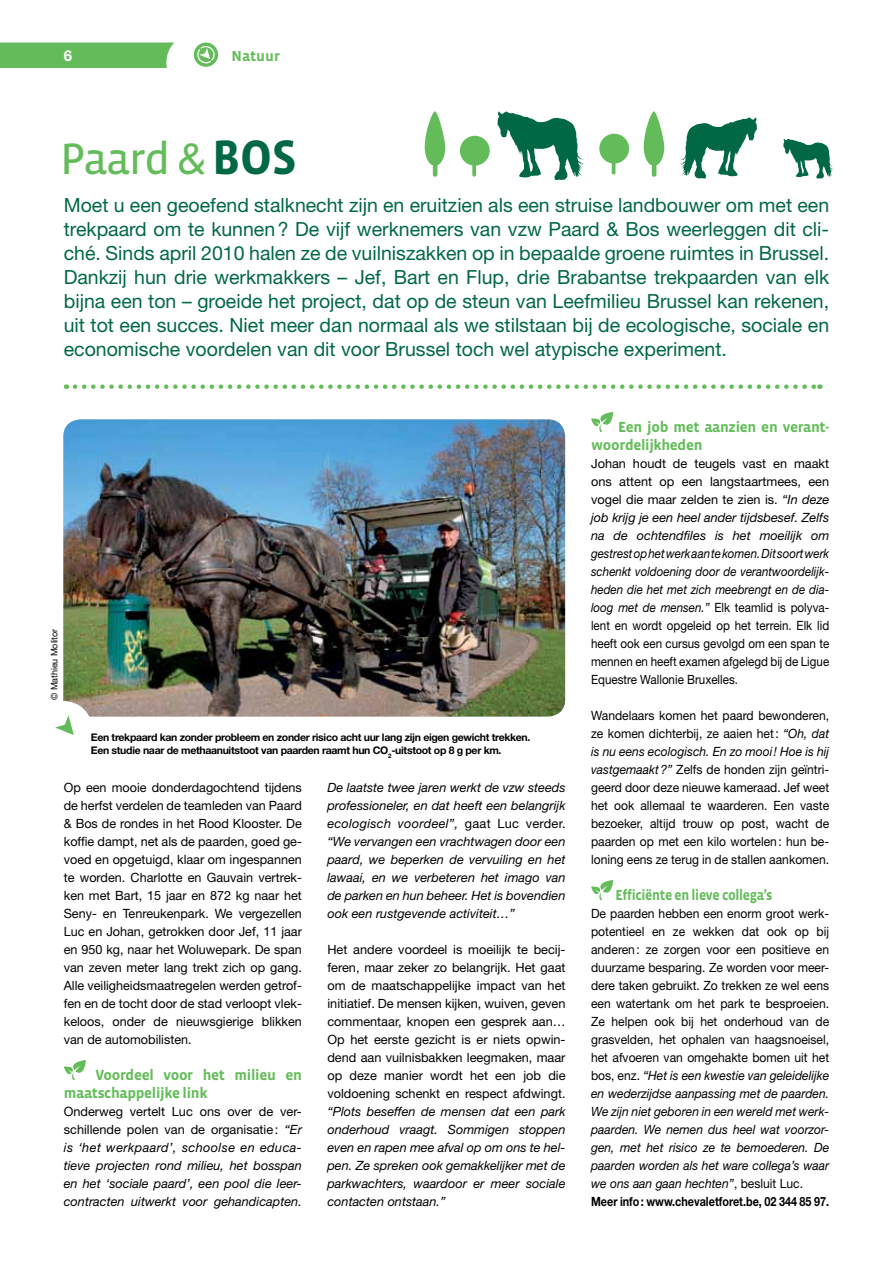
<style>
.page{position:relative;width:893px;height:1263px;background:#fff}
.page>*{position:absolute;margin:0;border:0;box-sizing:border-box;transform-origin:0 0}
.t1{font:45px "Vista Sans Reg";letter-spacing:-.03em;color:#63bc59}
.t2{font:19.5px/24px "Helvetica Neue LT Std";color:#006844;text-align:justify}
.t3{font:700 15px/18px "Vista Sans";letter-spacing:-.02em;color:#63bc59}
.t4{font:700 15px "Vista Sans";letter-spacing:-.02em;color:#63bc59;scale:.9 1}
.t5{font:700 15px "Helvetica Neue LT Std";color:#fff}
.t6{font:12.75px/18px "Helvetica Neue LT Std";color:#000;text-align:justify}
.t7{font:12.75px/18px "Helvetica Neue LT Std";color:#000;text-align:justify;scale:.95 1}
.t8{font:italic 12.75px/18px "Helvetica Neue LT Std";color:#000;text-align:justify}
.t9{font:700 10.5px/13.5px "Helvetica Neue LT Std";letter-spacing:-.03em;color:#000}
.t10{font:9px "Helvetica Neue LT Std";letter-spacing:-.01em;color:#000}
.s1{font-family:"Vista Sans";font-weight:700;font-size:49.5px;color:#006844}
.s2{font-style:normal}
.s3{font-style:italic}
.s4{font-weight:700}
</style>
<div class="page">
<div style="left:0;top:43px;width:174px;height:25px;background:#63bc59"></div>
<div style="left:194px;top:43px;width:24px;height:24px;background:#63bc59;border-radius:50%"></div>
<svg style="left:196px;top:45px;width:19px;height:19px"></svg>
<svg style="left:75px;top:384px;width:745px;height:5px"></svg>
<svg style="left:64px;top:1060px;width:22px;height:20px"></svg>
<svg style="left:591px;top:412px;width:22px;height:20px"></svg>
<svg style="left:591px;top:880px;width:22px;height:20px"></svg>
<img style="left:63px;top:419px;width:502px;height:297px">
<div style="left:36px;top:701px;width:56px;height:57px;background:#fff;border-radius:50%"></div>
<svg style="left:55px;top:715px;width:19px;height:20px"></svg>
<svg style="left:460px;top:136px;width:30px;height:41px"></svg>
<svg style="left:599px;top:134px;width:30px;height:41px"></svg>
<svg style="left:425px;top:111px;width:20px;height:66px"></svg>
<svg style="left:644px;top:111px;width:20px;height:66px"></svg>
<svg style="left:498px;top:111px;width:87px;height:69px"></svg>
<svg style="left:679px;top:117px;width:78px;height:62px"></svg>
<svg style="left:783px;top:139px;width:51px;height:40px"></svg>
<p class="t5" style="left:64px;top:46px;width:10px">6</p>
<p class="t3" style="left:232px;top:47px;width:50px">Natuur</p>
<h1 class="t1" style="left:60px;top:136px;width:239px">Paard &amp; <span class="s1">bos</span></h1>
<p class="t2" style="left:64px;top:193px;width:767px">Moet u een geoefend stalknecht zijn en eruitzien als een struise landbouwer om met een trekpaard om te kunnen? De vijf werknemers van vzw Paard &amp; Bos weerleggen dit cli&shy;ché. Sinds april 2010 halen ze de vuilniszakken op in bepaalde groene ruimtes in Brussel.<br>Dankzij hun drie werkmakkers – Jef, Bart en Flup, drie Brabantse trekpaarden van elk bijna een ton – groeide het project, dat op de steun van Leefmilieu Brussel kan rekenen, uit tot een succes. Niet meer dan normaal als we stilstaan bij de ecologische, sociale en economische voordelen van dit voor Brussel toch wel atypische experiment.</p>
<p class="t10" style="left:49px;top:700px;width:73px;rotate:-90deg">© Mathieu Molitor</p>
<p class="t9" style="left:91px;top:730px;width:441px">Een trekpaard kan zonder probleem en zonder risico acht uur lang zijn eigen gewicht trekken.<br>Een studie naar de methaanuitstoot van paarden raamt hun CO<sub>2</sub>-uitstoot op 8 g per km.</p>
<p class="t6" style="left:64px;top:778px;width:240px">Op een mooie donderdagochtend tijdens de herfst verdelen de teamleden van Paard &amp; Bos de rondes in het Rood Klooster. De koffie dampt, net als de paarden, goed ge&shy;voed en opgetuigd, klaar om ingespannen te worden. Charlotte en Gauvain vertrek&shy;ken met Bart, 15 jaar en 872 kg naar het Seny- en Tenreukenpark. We vergezellen Luc en Johan, getrokken door Jef, 11 jaar en 950 kg, naar het Woluwepark. De span van zeven meter lang trekt zich op gang.<br>Alle veiligheidsmaatregelen werden getrof&shy;fen en de tocht door de stad verloopt vlek&shy;keloos, onder de nieuwsgierige blikken van de automobilisten.</p>
<p class="t3" style="left:64px;top:1066px;width:240px;text-indent:32px">Voordeel voor het milieu en maatschappelijke link</p>
<p class="t8" style="left:64px;top:1102px;width:240px"><span class="s2">Onderweg vertelt Luc ons over de ver&shy;schillende polen van de organisatie:</span> “Er is ‘het werkpaard’, schoolse en educa&shy;tieve projecten rond milieu, het bosspan en het ‘sociale paard’, een pool die leer&shy;contracten uitwerkt voor gehandicapten.</p>
<p class="t8" style="left:327px;top:778px;width:240px">De laatste twee jaren werkt de vzw steeds professioneler, en dat heeft een belangrijk ecologisch voordeel”, <span class="s2">gaat Luc verder. </span>“We vervangen een vrachtwagen door een paard, we beperken de vervuiling en het lawaai, en we verbeteren het imago van de parken en hun beheer. Het is bovendien ook een rustgevende activiteit…”</p>
<p class="t6" style="left:327px;top:940px;width:240px">Het andere voordeel is moeilijk te becij&shy;feren, maar zeker zo belangrijk. Het gaat om de maatschappelijke impact van het initiatief. De mensen kijken, wuiven, geven commentaar, knopen een gesprek aan… Op het eerste gezicht is er niets opwin&shy;dend aan vuilnisbakken leegmaken, maar op deze manier wordt het een job die voldoening schenkt en respect afdwingt.</p>
<p class="t8" style="left:327px;top:1102px;width:240px">“Plots beseffen de mensen dat een park onderhoud vraagt. Sommigen stoppen even en rapen mee afval op om ons te hel&shy;pen. Ze spreken ook gemakkelijker met de parkwachters, waardoor er meer sociale contacten ontstaan.”</p>
<p class="t3" style="left:591px;top:418px;width:240px;text-indent:27px">Een job met aanzien en verant&shy;woordelijkheden</p>
<p class="t6" style="left:591px;top:454px;width:240px">Johan houdt de teugels vast en maakt ons attent op een langstaartmees, een vogel die maar zelden te zien is. <span class="s3">“In deze job krijg je een heel ander tijdsbesef. Zelfs na de ochtendfiles is het moeilijk om gestrest op het werk aan te komen. Dit soort werk schenkt voldoening door de verantwoordelijk&shy;heden die het met zich meebrengt en de dia&shy;loog met de mensen.”</span> Elk teamlid is polyva&shy;lent en wordt opgeleid op het terrein. Elk lid heeft ook een cursus gevolgd om een span te mennen en heeft examen afgelegd bij de Ligue Equestre Wallonie Bruxelles.</p>
<p class="t7" style="left:591px;top:706px;width:252px">Wandelaars komen het paard bewonderen, ze komen dichterbij, ze aaien het: <span class="s3">“Oh, dat is nu eens ecologisch. En zo mooi! Hoe is hij vastgemaakt?”</span> Zelfs de honden zijn geïntri&shy;geerd door deze nieuwe kameraad. Jef weet het ook allemaal te waarderen. Een vaste bezoeker, altijd trouw op post, wacht de paarden op met een kilo wortelen: hun be&shy;loning eens ze terug in de stallen aankomen.</p>
<p class="t4" style="left:615px;top:887px;width:176px">Efficiënte en lieve collega’s</p>
<p class="t7" style="left:591px;top:904px;width:252px;text-align:left">De paarden hebben een enorm groot werk&shy;potentieel en ze wekken dat ook op bij anderen: ze zorgen voor een positieve en duurzame besparing. Ze worden voor meer&shy;dere taken gebruikt. Zo trekken ze wel eens een watertank om het park te besproeien.<br>Ze helpen ook bij het onderhoud van de grasvelden, het ophalen van haagsnoeisel, het afvoeren van omgehakte bomen uit het bos, enz. <span class="s3">“Het is een kwestie van geleidelijke en wederzijdse aanpassing met de paarden.<br>We zijn niet geboren in een wereld met werk&shy;paarden. We nemen dus heel wat voorzor&shy;gen, met het risico ze te bemoederen. De paarden worden als het ware collega’s waar we ons aan gaan hechten”</span>, besluit Luc.<br><span class="s4">Meer info: www.chevaletforet.be, 02 344 85 97.</span></p>
</div>
